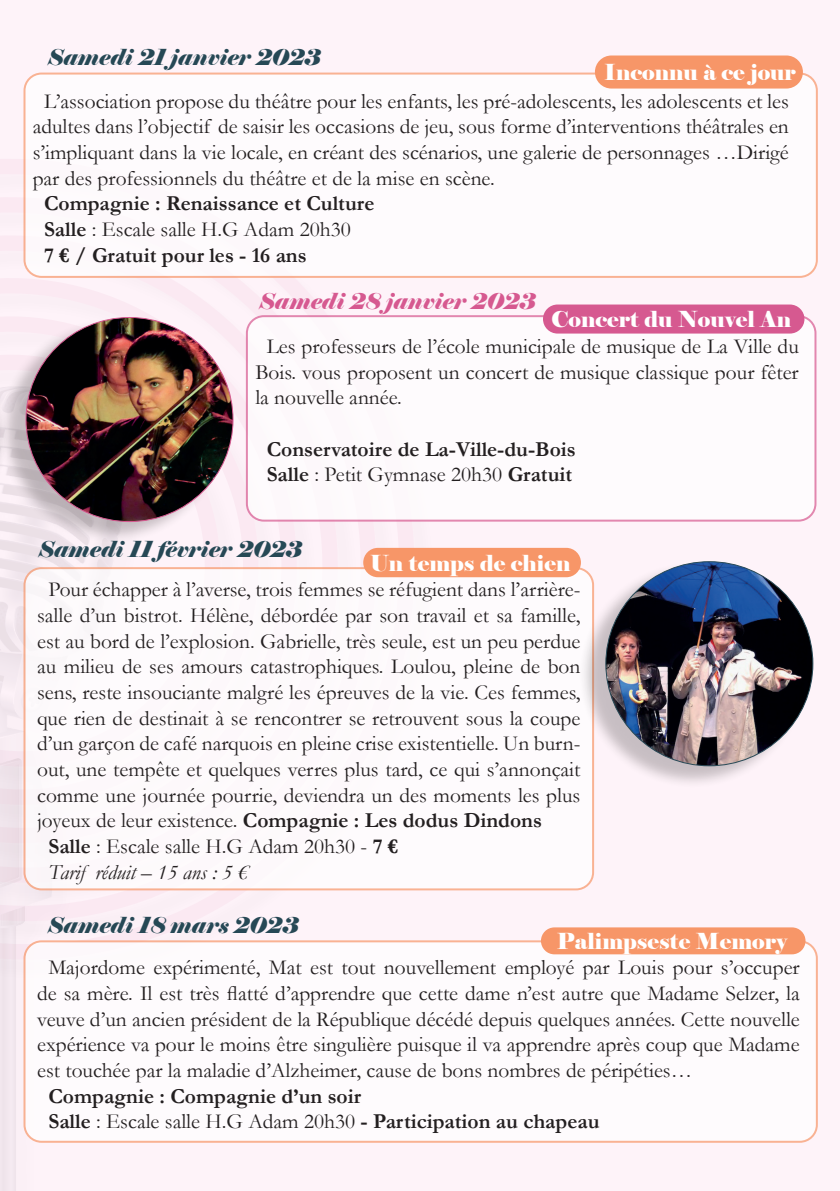
<style>
.page{position:relative;width:840px;height:1191px;background:#fff}
.page>*{position:absolute;margin:0;border:0;box-sizing:border-box;transform-origin:0 0}
.t1{font:22px "Elephant";color:#fff}
.t2{font:italic 22px "Elephant";color:#264855}
.t3{font:italic 22px "Elephant";color:#d65990}
.t4{font:21.4px/25.6px "Garamond";color:#231f20;text-align:justify}
.t5{font:700 21.4px/25.6px "Garamond";color:#231f20}
.t6{font:italic 21.4px "Garamond";color:#231f20}
.s1{font-weight:400}
.s2{font-weight:700}
</style>
<div class="page">
<div style="left:0;top:0;width:839px;height:1191px;background:#fef3f9"></div>
<div style="left:24px;top:941px;width:792px;height:200px;background:#fff;border-radius:17px"></div>
<div style="left:23px;top:940px;width:794px;height:202px;border:2px solid #f79668;border-radius:17px"></div>
<div style="left:247px;top:316px;width:568px;height:204px;background:#fff;border-radius:17px"></div>
<div style="left:246px;top:315px;width:570px;height:206px;border:2px solid #d75990;border-radius:17px"></div>
<div style="left:24px;top:74px;width:792px;height:203px;background:#fff;border-radius:17px"></div>
<div style="left:23px;top:73px;width:794px;height:205px;border:2px solid #f79668;border-radius:17px"></div>
<div style="left:594px;top:55px;width:208px;height:34px;background:#f79668;border-radius:17px"></div>
<div style="left:542px;top:304px;width:262px;height:29px;background:#d65990;border-radius:15px"></div>
<div style="left:24px;top:568px;width:568px;height:321px;background:#fff;border-radius:17px"></div>
<div style="left:23px;top:567px;width:570px;height:323px;border:2px solid #f79668;border-radius:17px"></div>
<div style="left:0;top:323px;width:9px;height:226px;background:#ebe0e6"></div>
<div style="left:0;top:317px;width:228px;height:227px;background:#231f20;opacity:.25"></div>
<img style="left:26px;top:317px;width:207px;height:204px">
<div style="left:577px;top:561px;width:230px;height:227px;background:#231f20;opacity:.25"></div>
<img style="left:605px;top:561px;width:207px;height:205px">
<div style="left:363px;top:548px;width:217px;height:29px;background:#f79668;border-radius:15px"></div>
<div style="left:540px;top:927px;width:265px;height:27px;background:#f79668;border-radius:13px"></div>
<p class="t2" style="left:48px;top:43px;width:274px">Samedi 21 janvier 2023</p>
<p class="t1" style="left:604px;top:58px;width:193px">Inconnu à ce jour</p>
<p class="t4" style="left:33px;top:87px;width:757px;text-indent:11px">L’association propose du théâtre pour les enfants, les pré-adolescents, les adolescents et les adultes dans l’objectif de saisir les occasions de jeu, sous forme d’interventions théâtrales en s’impliquant dans la vie locale, en créant des scénarios, une galerie de personnages …Dirigé par des professionnels du théâtre et de la mise en scène.</p>
<p class="t5" style="left:44px;top:191px;width:332px">Compagnie : Renaissance et Culture<br>Salle <span class="s1">: Escale salle H.G Adam 20h30<br></span>7 € / Gratuit pour les - 16 ans</p>
<p class="t3" style="left:259px;top:287px;width:278px">Samedi 28 janvier 2023</p>
<p class="t1" style="left:550px;top:305px;width:242px">Concert du Nouvel An</p>
<p class="t4" style="left:255px;top:333px;width:544px;text-indent:11px">Les professeurs de l’école municipale de musique de La Ville du Bois. vous proposent un concert de musique classique pour fêter la nouvelle année.</p>
<p class="t5" style="left:266px;top:436px;width:310px">Conservatoire de La-Ville-du-Bois<br>Salle <span class="s1">: Petit Gymnase 20h30</span> Gratuit</p>
<p class="t2" style="left:38px;top:535px;width:265px">Samedi 11 février 2023</p>
<p class="t4" style="left:48px;top:576px;width:533px">Pour échapper à l’averse, trois femmes se réfugient dans l’arrière-</p>
<p class="t4" style="left:37px;top:602px;width:544px">salle d’un bistrot. Hélène, débordée par son travail et sa famille,</p>
<p class="t4" style="left:37px;top:627px;width:544px">est au bord de l’explosion. Gabrielle, très seule, est un peu perdue</p>
<p class="t4" style="left:37px;top:653px;width:544px">au milieu de ses amours catastrophiques. Loulou, pleine de bon</p>
<p class="t4" style="left:37px;top:679px;width:544px">sens, reste insouciante malgré les épreuves de la vie. Ces femmes,</p>
<p class="t4" style="left:37px;top:704px;width:544px">que rien de destinait à se rencontrer se retrouvent sous la coupe</p>
<p class="t4" style="left:37px;top:730px;width:544px">d’un garçon de café narquois en pleine crise existentielle. Un burn-</p>
<p class="t4" style="left:37px;top:756px;width:544px">out, une tempête et quelques verres plus tard, ce qui s’annonçait</p>
<p class="t4" style="left:37px;top:781px;width:544px">comme une journée pourrie, deviendra un des moments les plus</p>
<p class="t5" style="left:37px;top:808px;width:506px"><span class="s1">joyeux de leur existence.</span> Compagnie : Les dodus Dindons</p>
<p class="t4" style="left:48px;top:833px;width:351px"><span class="s2">Salle</span> : Escale salle H.G Adam 20h30 - <span class="s2">7 €</span></p>
<p class="t6" style="left:48px;top:857px;width:201px">Tarif réduit – 15 ans : 5 €</p>
<p class="t1" style="left:370px;top:549px;width:202px">Un temps de chien</p>
<p class="t2" style="left:48px;top:911px;width:252px">Samedi 18 mars 2023</p>
<p class="t4" style="left:37px;top:954px;width:763px;text-indent:11px">Majordome expérimenté, Mat est tout nouvellement employé par Louis pour s’occuper de sa mère. Il est très flatté d’apprendre que cette dame n’est autre que Madame Selzer, la veuve d’un ancien président de la République décédé depuis quelques années. Cette nouvelle expérience va pour le moins être singulière puisque il va apprendre après coup que Madame est touchée par la maladie d’Alzheimer, cause de bons nombres de péripéties…</p>
<p class="t5" style="left:48px;top:1083px;width:552px">Compagnie : Compagnie d’un soir<br>Salle <span class="s1">: Escale salle H.G Adam 20h30</span> - Participation au chapeau</p>
<p class="t1" style="left:556px;top:927px;width:231px">Palimpseste Memory</p>
</div>
